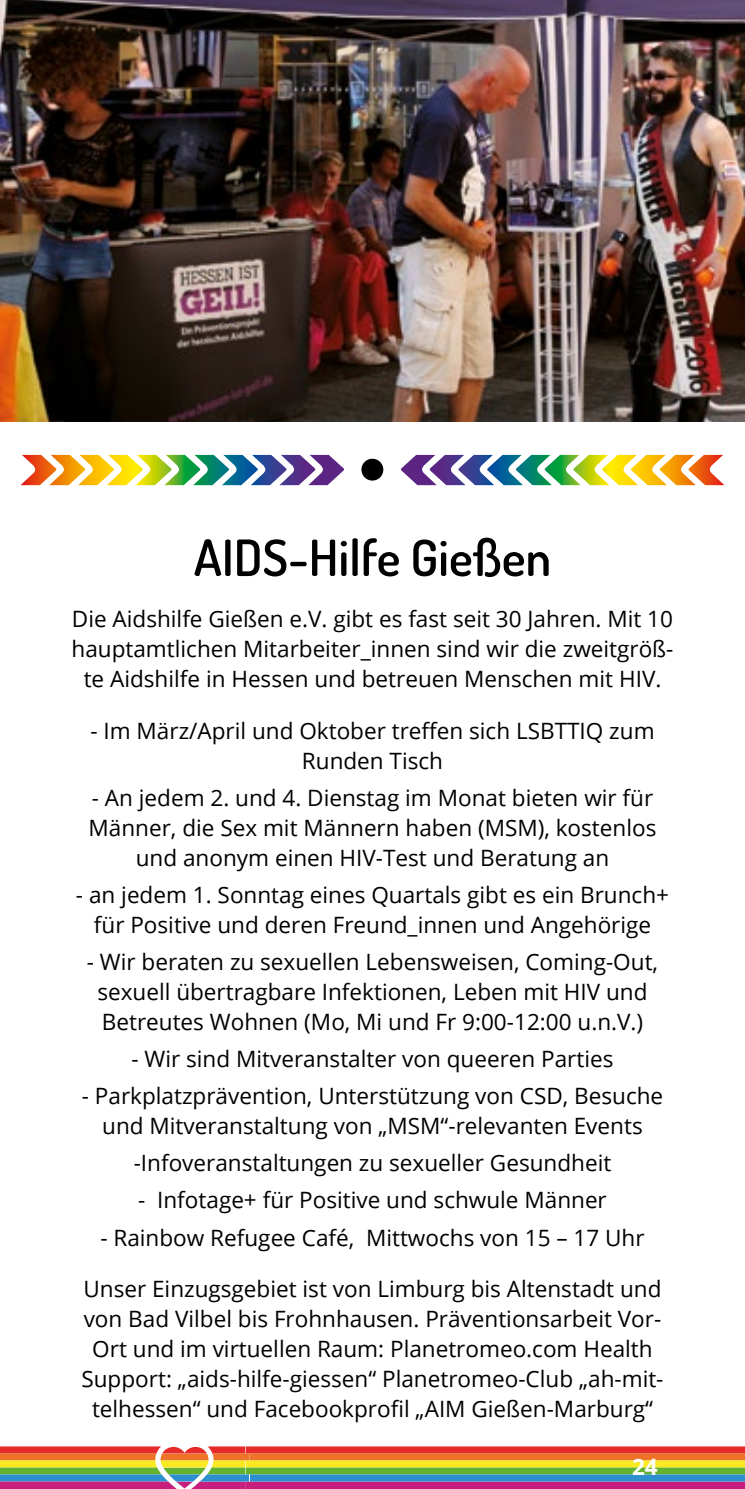
<style>
.page{position:relative;width:745px;height:1489px;background:#fff}
.page>*{position:absolute;margin:0;border:0;box-sizing:border-box;transform-origin:0 0}
.t1{font:600 50px "Dosis";color:#000}
.t2{font:22.5px/30px "Open Sans";color:#000;text-align:center}
.t3{font:700 22.5px "Open Sans";color:#fff}
</style>
<div class="page">
<svg style="left:0;top:1446px;width:744px;height:42px;background:#b4845c"></svg>
<img style="left:0;top:0;width:744px;height:421px">
<div style="left:361px;top:458px;width:22px;height:22px;background:#000;border-radius:50%"></div>
<svg style="left:21px;top:455px;width:323px;height:30px"></svg>
<svg style="left:401px;top:455px;width:323px;height:30px"></svg>
<h1 class="t1" style="left:194px;top:525px;width:358px">AIDS-Hilfe Gießen</h1>
<p class="t2" style="left:71px;top:603px;width:603px">Die Aidshilfe Gießen e.V. gibt es fast seit 30 Jahren. Mit 10 hauptamtlichen Mitarbeiter_innen sind wir die zweitgröß&shy;te Aidshilfe in Hessen und betreuen Menschen mit HIV.</p>
<p class="t2" style="left:90px;top:715px;width:565px">- Im März/April und Oktober treffen sich LSBTTIQ zum<br>Runden Tisch</p>
<p class="t2" style="left:89px;top:782px;width:569px">- An jedem 2. und 4. Dienstag im Monat bieten wir für<br>Männer, die Sex mit Männern haben (MSM), kostenlos und anonym einen HIV-Test und Beratung an</p>
<p class="t2" style="left:76px;top:879px;width:594px">- an jedem 1. Sonntag eines Quartals gibt es ein Brunch+ für Positive und deren Freund_innen und Angehörige</p>
<p class="t2" style="left:87px;top:946px;width:572px">- Wir beraten zu sexuellen Lebensweisen, Coming-Out, sexuell übertragbare Infektionen, Leben mit HIV und<br>Betreutes Wohnen (Mo, Mi und Fr 9:00-12:00 u.n.V.)</p>
<p class="t2" style="left:131px;top:1043px;width:483px">- Wir sind Mitveranstalter von queeren Parties</p>
<p class="t2" style="left:82px;top:1080px;width:582px">- Parkplatzprävention, Unterstützung von CSD, Besuche und Mitveranstaltung von „MSM“-relevanten Events</p>
<p class="t2" style="left:134px;top:1147px;width:479px">-Infoveranstaltungen zu sexueller Gesundheit</p>
<p class="t2" style="left:138px;top:1184px;width:470px">- Infotage+ für Positive und schwule Männer</p>
<p class="t2" style="left:100px;top:1221px;width:545px">- Rainbow Refugee Café, Mittwochs von 15 – 17 Uhr</p>
<p class="t2" style="left:81px;top:1272px;width:583px">Unser Einzugsgebiet ist von Limburg bis Altenstadt und von Bad Vilbel bis Frohnhausen. Präventionsarbeit Vor-Ort und im virtuellen Raum: Planetromeo.com Health Support: „aids-hilfe-giessen“ Planetromeo-Club „ah-mit&shy;telhessen“ und Facebookprofil „AIM Gießen-Marburg“</p>
<p class="t3" style="left:631px;top:1450px;width:27px">24</p>
</div>
